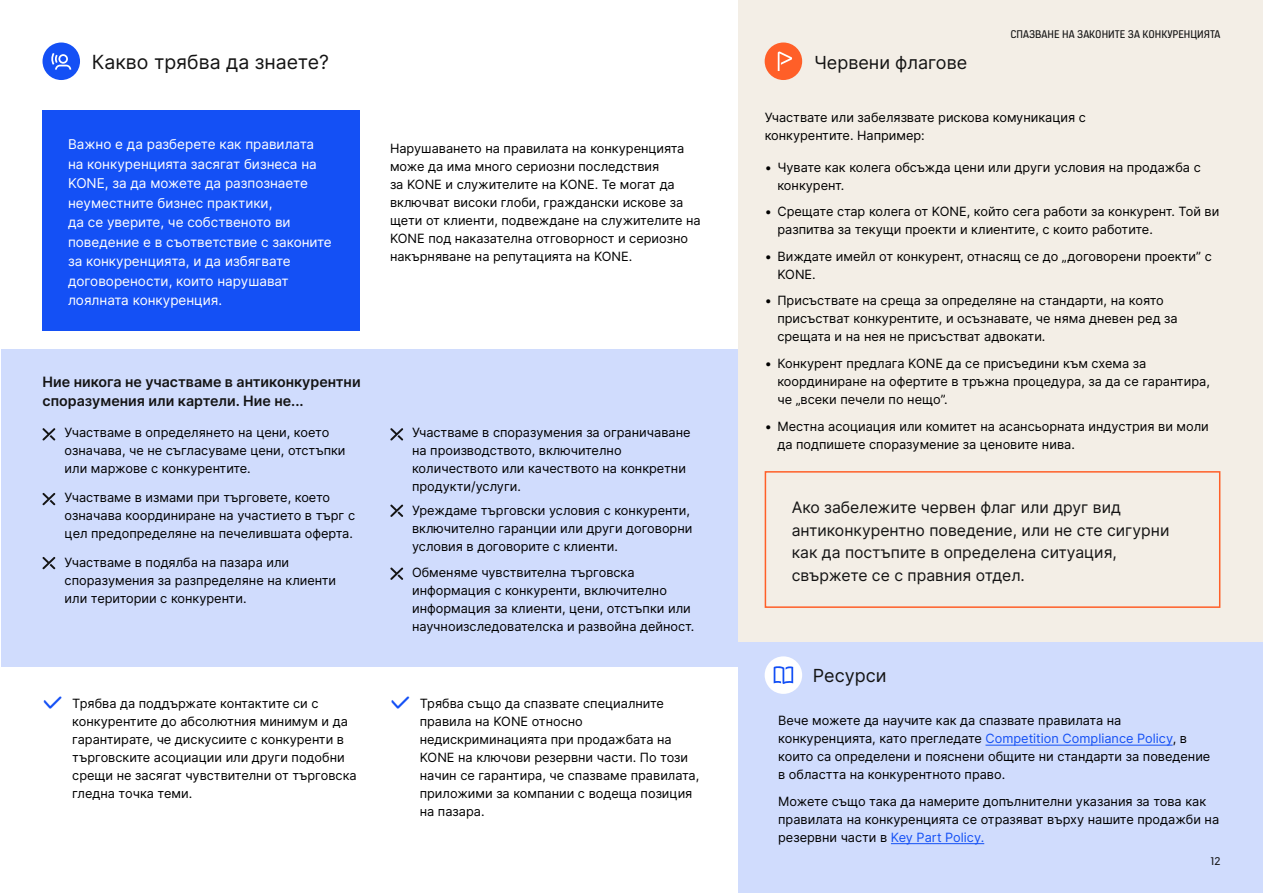
<style>
.page{position:relative;width:1263px;height:893px;background:#fff}
.page>*{position:absolute;margin:0;border:0;box-sizing:border-box;transform-origin:0 0}
.t1{font:19.5px "Inter";color:#141414}
.t2{font:18px "Inter";color:#141414}
.t3{font:15.75px/22.5px "Inter";color:#141414}
.t4{font:600 14.25px/19.5px "Inter";color:#141414}
.t5{font:13.5px/19.5px "Inter";color:#fff}
.t6{font:12.75px/18px "Inter";color:#000}
.t7{font:12px "KONE Information";color:#141414}
.s1{font-family:"KONE Information";font-size:28.5px;color:#1450f5}
.s2{color:#1450f5}
</style>
<div class="page">
<div style="left:1px;top:350px;width:737px;height:317px;background:#d0dcfd"></div>
<div style="left:738px;top:0;width:525px;height:893px;background:#f3eee6"></div>
<div style="left:738px;top:642px;width:525px;height:251px;background:#d0dcfd"></div>
<div style="left:43px;top:43px;width:37px;height:37px;background:#1450f5;border-radius:50%"></div>
<svg style="left:51px;top:53px;width:20px;height:17px"></svg>
<div style="left:765px;top:43px;width:37px;height:37px;background:#ff5f28;border-radius:50%"></div>
<svg style="left:778px;top:52px;width:14px;height:19px"></svg>
<div style="left:765px;top:656px;width:37px;height:38px;background:#fff;border-radius:50%"></div>
<svg style="left:774px;top:666px;width:19px;height:18px"></svg>
<svg style="left:43px;top:428px;width:12px;height:12px"></svg>
<svg style="left:43px;top:493px;width:12px;height:12px"></svg>
<svg style="left:43px;top:557px;width:12px;height:12px"></svg>
<svg style="left:390px;top:428px;width:13px;height:12px"></svg>
<svg style="left:390px;top:505px;width:13px;height:12px"></svg>
<svg style="left:390px;top:568px;width:13px;height:12px"></svg>
<hr style="left:985px;top:745px;width:188px;height:1px;background:#1450f5">
<hr style="left:891px;top:843px;width:93px;height:1px;background:#1450f5">
<div style="left:43px;top:111px;width:317px;height:220px;background:#1450f5"></div>
<div style="left:765px;top:471px;width:455px;height:137px;border:2px solid #ff5f28"></div>
<h1 class="t1" style="left:92px;top:48px;width:238px">Какво трябва да знаете?</h1>
<h2 class="t2" style="left:814px;top:50px;width:155px">Червени флагове</h2>
<p class="t7" style="left:1010px;top:26px;width:211px">СПАЗВАНЕ НА ЗАКОНИТЕ ЗА КОНКУРЕНЦИЯТА</p>
<p class="t5" style="left:68px;top:134px;width:265px">Важно е да разберете как правилата на конкуренцията засягат бизнеса на<br>KONE, за да можете да разпознаете неуместните бизнес практики,<br>да се уверите, че собственото ви поведение е в съответствие с законите за конкуренцията, и да избягвате договорености, които нарушават лоялната конкуренция.</p>
<p class="t4" style="left:43px;top:372px;width:320px">Ние никога не участваме в антиконкурентни споразумения или картели. Ние не...</p>
<p class="t6" style="left:65px;top:423px;width:282px">Участваме в определянето на цени, което означава, че не съгласуваме цени, отстъпки или маржове с конкурентите.</p>
<p class="t6" style="left:65px;top:488px;width:292px">Участваме в измами при търговете, което означава координиране на участието в търг с цел предопределяне на печелившата оферта.</p>
<p class="t6" style="left:65px;top:553px;width:273px">Участваме в подялба на пазара или споразумения за разпределяне на клиенти или територии с конкуренти.</p>
<p class="t6" style="left:72px;top:694px;width:286px;text-indent:-30px"><span class="s1">✓</span> Трябва да поддържате контактите си с конкурентите до абсолютния минимум и да гарантирате, че дискусиите с конкуренти в търговските асоциации или други подобни срещи не засягат чувствителни от търговска гледна точка теми.</p>
<p class="t6" style="left:390px;top:139px;width:312px">Нарушаването на правилата на конкуренцията може да има много сериозни последствия<br>за KONE и служителите на KONE. Те могат да включват високи глоби, граждански искове за щети от клиенти, подвеждане на служителите на KONE под наказателна отговорност и сериозно накърняване на репутацията на KONE.</p>
<p class="t6" style="left:412px;top:423px;width:280px">Участваме в споразумения за ограничаване на производството, включително количеството или качеството на конкретни продукти/услуги.</p>
<p class="t6" style="left:412px;top:501px;width:282px">Уреждаме търговски условия с конкуренти, включително гаранции или други договорни условия в договорите с клиенти.</p>
<p class="t6" style="left:412px;top:563px;width:284px">Обменяме чувствителна търговска информация с конкуренти, включително информация за клиенти, цени, отстъпки или научноизследователска и развойна дейност.</p>
<p class="t6" style="left:420px;top:694px;width:281px;text-indent:-30px"><span class="s1">✓</span> Трябва също да спазвате специалните правила на KONE относно недискриминацията при продажбата на KONE на ключови резервни части. По този начин се гарантира, че спазваме правилата, приложими за компании с водеща позиция на пазара.</p>
<p class="t6" style="left:765px;top:108px;width:323px">Участвате или забелязвате рискова комуникация с конкурентите. Например:</p>
<p class="t6" style="left:777px;top:158px;width:425px;text-indent:-13px">• Чувате как колега обсъжда цени или други условия на продажба с конкурент.</p>
<p class="t6" style="left:777px;top:203px;width:443px;text-indent:-13px">• Срещате стар колега от KONE, който сега работи за конкурент. Той ви разпитва за текущи проекти и клиентите, с които работите.</p>
<p class="t6" style="left:777px;top:247px;width:436px;text-indent:-13px">• Виждате имейл от конкурент, отнасящ се до „договорени проекти” с<br>KONE.</p>
<p class="t6" style="left:777px;top:292px;width:402px;text-indent:-13px">• Присъствате на среща за определяне на стандарти, на която присъстват конкурентите, и осъзнавате, че няма дневен ред за срещата и на нея не присъстват адвокати.</p>
<p class="t6" style="left:777px;top:354px;width:434px;text-indent:-13px">• Конкурент предлага KONE да се присъедини към схема за координиране на офертите в тръжна процедура, за да се гарантира, че „всеки печели по нещо”.</p>
<p class="t6" style="left:777px;top:417px;width:433px;text-indent:-13px">• Местна асоциация или комитет на асансьорната индустрия ви моли да подпишете споразумение за ценовите нива.</p>
<p class="t3" style="left:792px;top:496px;width:379px">Ако забележите червен флаг или друг вид антиконкурентно поведение, или не сте сигурни как да постъпите в определена ситуация, свържете се с правния отдел.</p>
<h2 class="t2" style="left:813px;top:662px;width:75px">Ресурси</h2>
<p class="t6" style="left:778px;top:711px;width:434px">Вече можете да научите как да спазвате правилата на конкуренцията, като прегледате <span class="s2">Competition Compliance Policy</span>, в които са определени и пояснени общите ни стандарти за поведение в областта на конкурентното право.</p>
<p class="t6" style="left:778px;top:792px;width:442px">Можете също така да намерите допълнителни указания за това как правилата на конкуренцията се отразяват върху нашите продажби на резервни части в <span class="s2">Key Part Policy.</span></p>
<p class="t7" style="left:1210px;top:853px;width:12px">12</p>
</div>
